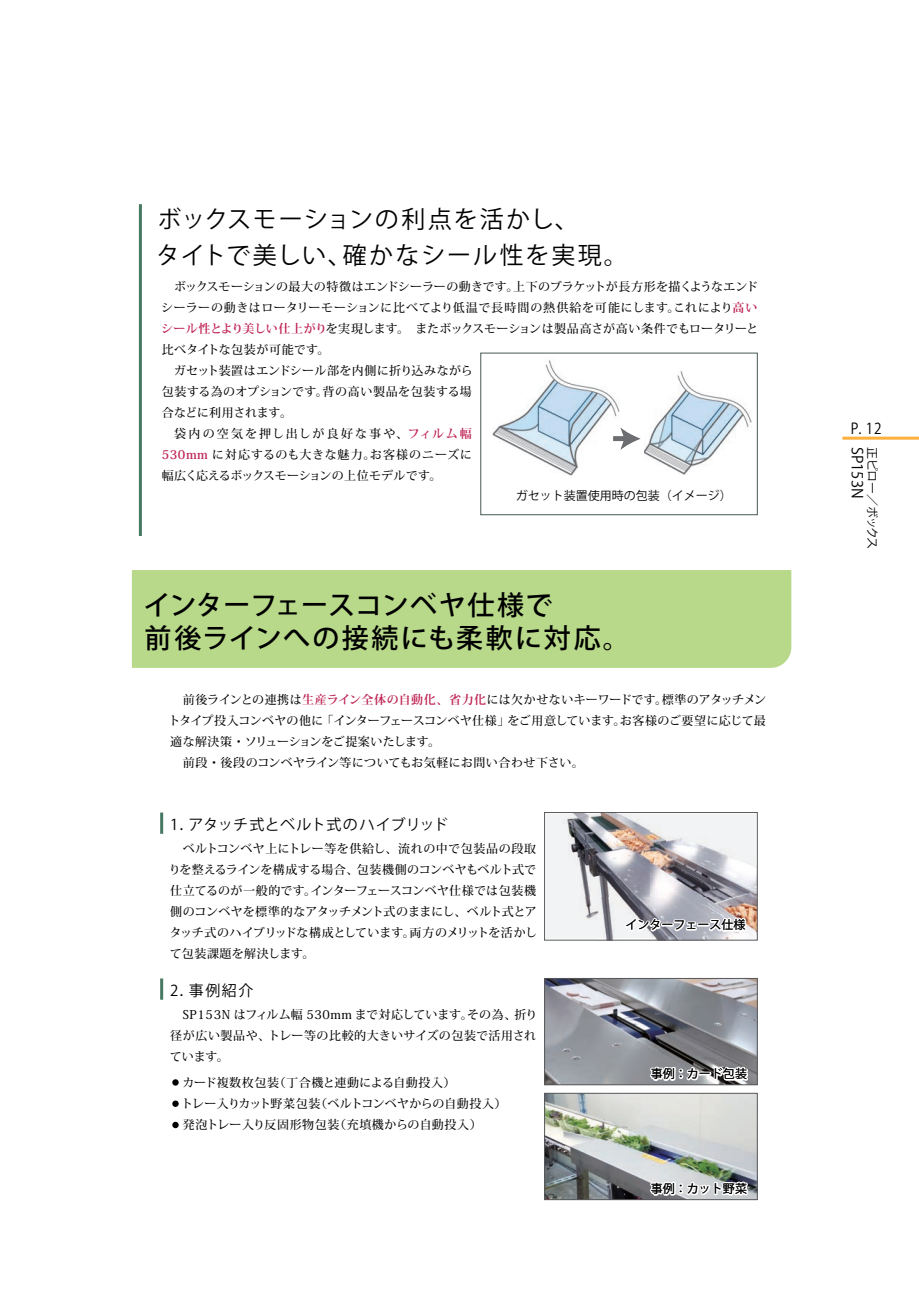
<style>
.page{position:relative;width:919px;height:1289px;background:#fff}
.page>*{position:absolute;margin:0;border:0;box-sizing:border-box;transform-origin:0 0}
.t1{font:500 27px/33px "Koz Go Pro";letter-spacing:.05em;color:#000001}
.t2{font:24px/36px "Koz Go Pro";letter-spacing:.075em;color:#000001}
.t3{font:15px "Koz Go Pro";letter-spacing:.01em;color:#000001}
.t4{font:15px "Koz Go Pro";letter-spacing:.01em;color:#000001;scale:.9 1}
.t5{font:500 12px/21px "Koz Min Pro";letter-spacing:.02em;color:#000001}
.t6{font:12px "Koz Go Pr 6 N";color:#000001}
.t7{font:12px "Koz Go Pro";letter-spacing:-.055em;color:#000001}
.s1{font-weight:700;color:#bf2454}
</style>
<div class="page">
<img style="left:492px;top:352px;width:148px;height:123px">
<svg style="left:613px;top:427px;width:7px;height:23px"></svg>
<img style="left:620px;top:427px;width:20px;height:23px">
<img style="left:644px;top:352px;width:114px;height:122px">
<hr style="left:139px;top:204px;width:3px;height:332px;background:#467862">
<div style="left:480px;top:353px;width:277px;height:162px;border:1px solid #475952"></div>
<div style="left:132px;top:570px;width:659px;height:98px;background:#b8d989"></div>
<hr style="left:160px;top:812px;width:3px;height:21px;background:#467862">
<hr style="left:160px;top:978px;width:3px;height:21px;background:#467862">
<img style="left:544px;top:812px;width:214px;height:386px">
<div style="left:544px;top:1092px;width:213px;height:107px;border:1px solid #57585a"></div>
<div style="left:172px;top:1079px;width:7px;height:6px;background:#000001;border-radius:50%"></div>
<div style="left:172px;top:1100px;width:7px;height:6px;background:#000001;border-radius:50%"></div>
<div style="left:172px;top:1121px;width:7px;height:7px;background:#000001;border-radius:50%"></div>
<hr style="left:842px;top:436px;width:76px;height:3px;background:#fbb03f">
<h2 class="t2" style="left:156px;top:202px;width:473px">ボックスモーションの利点を活かし、<br>タイトで美しい、確かなシール性を実現。</h2>
<p class="t5" style="left:161px;top:276px;width:598px;text-indent:13px">ボックスモーションの最大の特徴はエンドシーラーの動きです。上下のブラケットが長方形を描くようなエンドシーラーの動きはロータリーモーションに比べてより低温で長時間の熱供給を可能にします。これにより<span class="s1">高いシール性とより美しい仕上がり</span>を実現します。　またボックスモーションは製品高さが高い条件でもロータリーと比べタイトな包装が可能です。<br>　ガセット装置はエンドシール部を内側に折り込みながら<br>包装する為のオプションです。背の高い製品を包装する場<br>合などに利用されます。<br>　袋内の空気を押し出しが良好な事や、<span class="s1">フィルム幅<br>530mm</span> に対応するのも大きな魅力。お客様のニーズに<br>幅広く応えるボックスモーションの上位モデルです。</p>
<p class="t6" style="left:515px;top:488px;width:217px">ガセット装置使用時の包装（イメージ）</p>
<h1 class="t1" style="left:143px;top:590px;width:488px">インターフェースコンベヤ仕様で<br>前後ラインへの接続にも柔軟に対応。</h1>
<p class="t5" style="left:168px;top:688px;width:599px">　前後ラインとの連携は<span class="s1">生産ライン全体の自動化、省力化</span>には欠かせないキーワードです。標準のアタッチメントタイプ投入コンベヤの他に「インターフェースコンベヤ仕様」をご用意しています。お客様のご要望に応じて最適な解決策・ソリューションをご提案いたします。<br>　前段・後段のコンベヤライン等についてもお気軽にお問い合わせ下さい。</p>
<p class="t3" style="left:170px;top:814px;width:279px">1．アタッチ式とベルト式のハイブリッド</p>
<p class="t5" style="left:169px;top:837px;width:370px;text-align:justify">　ベルトコンベヤ上にトレー等を供給し、流れの中で包装品の段取りを整えるラインを構成する場合、包装機側のコンベヤもベルト式で仕立てるのが一般的です。インターフェースコンベヤ仕様では包装機側のコンベヤを標準的なアタッチメント式のままにし、ベルト式とアタッチ式のハイブリッドな構成としています。両方のメリットを活かして包装課題を解決します。</p>
<p class="t3" style="left:170px;top:980px;width:85px">2．事例紹介</p>
<p class="t5" style="left:170px;top:1003px;width:369px;text-align:justify">　SP153N はフィルム幅 530mm まで対応しています。その為、折り径が広い製品や、トレー等の比較的大きいサイズの包装で活用されています。</p>
<p class="t5" style="left:181px;top:1071px;width:327px">カード複数枚包装（丁合機と連動による自動投入）<br>トレー入りカット野菜包装（ベルトコンベヤからの自動投入）発泡トレー入り反固形物包装（充填機からの自動投入）</p>
<p class="t6" style="left:625px;top:918px;width:121px">インターフェース仕様</p>
<p class="t6" style="left:651px;top:1067px;width:97px">事例：カード包装</p>
<p class="t6" style="left:651px;top:1181px;width:97px">事例：カット野菜</p>
<p class="t4" style="left:850px;top:419px;width:35px">P. 12</p>
<p class="t3" style="left:866px;top:446px;width:53px;rotate:90deg">SP153N</p>
<p class="t7" style="left:879px;top:446px;width:104px;rotate:90deg">正ピロー／ボックス</p>
</div>
